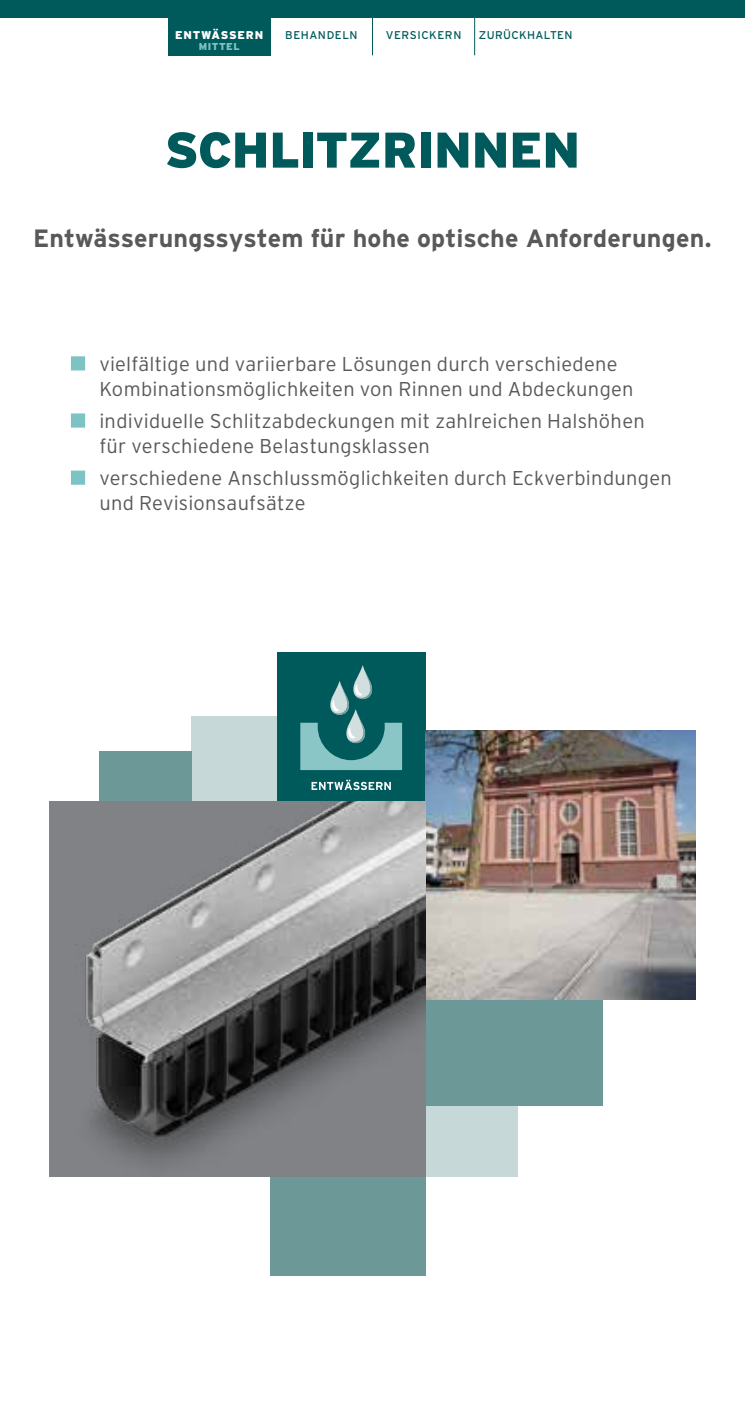
<style>
.page{position:relative;width:745px;height:1418px;background:#fff}
.page>*{position:absolute;margin:0;border:0;box-sizing:border-box;transform-origin:0 0}
.t1{font:900 50px "Interstate";letter-spacing:-.015em;color:#00595a}
.t2{font:700 25px "Interstate";color:#58595b}
.t3{font:300 20px/25px "Interstate";letter-spacing:.015em;color:#58595b}
.t4{font:11.25px "Interstate";letter-spacing:.045em;color:#00595a}
.t5{font:900 11.25px "Interstate";letter-spacing:.065em;color:#fff}
.t6{font:900 10px "Interstate";letter-spacing:.06em;color:#7ec3c3}
</style>
<div class="page">
<div style="left:0;top:0;width:744px;height:18px;background:#00595a"></div>
<div style="left:168px;top:0;width:102px;height:55px;background:#00595a"></div>
<hr style="left:372px;top:0;width:1px;height:55px;background:#00595a">
<hr style="left:474px;top:0;width:1px;height:55px;background:#00595a">
<hr style="left:270px;top:0;width:1px;height:55px;background:#00595a">
<div style="left:71px;top:356px;width:14px;height:14px;background:#7ec3c3;border:1px solid #7ec3c3"></div>
<div style="left:71px;top:413px;width:14px;height:14px;background:#7ec3c3;border:1px solid #7ec3c3"></div>
<div style="left:71px;top:470px;width:14px;height:15px;background:#7ec3c3;border:1px solid #7ec3c3"></div>
<div style="left:191px;top:716px;width:85px;height:85px;background:#c6d8d7"></div>
<div style="left:99px;top:751px;width:92px;height:50px;background:#6c9898"></div>
<div style="left:270px;top:1176px;width:155px;height:99px;background:#6c9898"></div>
<div style="left:425px;top:999px;width:177px;height:107px;background:#6c9898"></div>
<div style="left:425px;top:1106px;width:92px;height:70px;background:#c6d8d7"></div>
<div style="left:276px;top:652px;width:149px;height:149px;background:#00595a"></div>
<svg style="left:300px;top:666px;width:102px;height:104px"></svg>
<svg style="left:311px;top:779px;width:79px;height:11px"></svg>
<img style="left:425px;top:730px;width:269px;height:269px">
<img style="left:50px;top:801px;width:375px;height:375px">
<p class="t5" style="left:175px;top:28px;width:89px">ENTWÄSSERN</p>
<p class="t4" style="left:285px;top:29px;width:74px">BEHANDELN</p>
<p class="t4" style="left:385px;top:29px;width:77px">VERSICKERN</p>
<p class="t6" style="left:199px;top:40px;width:42px">MITTEL</p>
<p class="t4" style="left:478px;top:29px;width:95px">ZURÜCKHALTEN</p>
<h1 class="t1" style="left:165px;top:121px;width:416px">SCHLITZRINNEN</h1>
<p class="t2" style="left:33px;top:224px;width:679px">Entwässerungssystem für hohe optische Anforderungen.</p>
<p class="t3" style="left:99px;top:351px;width:535px">vielfältige und variierbare Lösungen durch verschiedene<br>Kombinationsmöglichkeiten von Rinnen und Abdeckungen</p>
<p class="t3" style="left:99px;top:408px;width:546px">individuelle Schlitzabdeckungen mit zahlreichen Halshöhen für verschiedene Belastungsklassen</p>
<p class="t3" style="left:99px;top:465px;width:573px">verschiedene Anschlussmöglichkeiten durch Eckverbindungen und Revisionsaufsätze</p>
</div>
